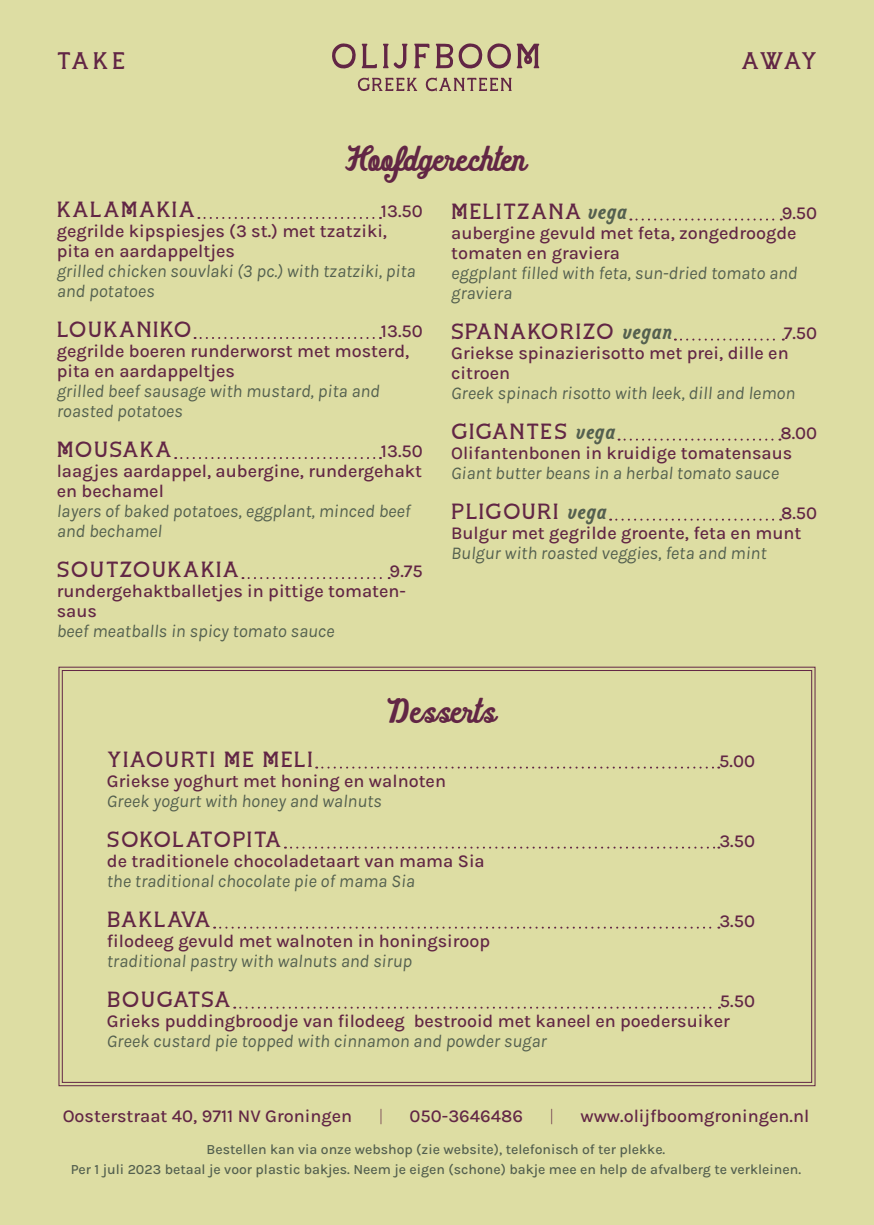
<style>
.page{position:relative;width:874px;height:1225px;background:#fff}
.page>*{position:absolute;margin:0;border:0;box-sizing:border-box;transform-origin:0 0}
.sub_title{font:36px "Suffolk Script";letter-spacing:-.185em;color:#622645}
.sub_title-2{font:24px "Suffolk Serif";letter-spacing:-.025em;color:#622645}
.item_descript{font:22px "Suffolk Serif";letter-spacing:.04em;color:#622645}
.item_descript-2{font:22px "Suffolk Serif";letter-spacing:.02em;color:#622645}
.item_descript-3{font:18px/20px "Karla";color:#622645}
.item_descript_translate{font:italic 18px/20px "Karla";color:#54604f}
.sub_title-3{font:18px "Karla";color:#622645}
.sub_title-4{font:14px "Karla";color:#54604f}
.s1{font-family:"Suffolk Print";font-size:24px;color:#54604f}
</style>
<div class="page">
<div style="left:0;top:0;width:873px;height:1225px;background:#dddda3"></div>
<svg style="left:58px;top:666px;width:757px;height:420px"></svg>
<svg style="left:316px;top:766px;width:403px;height:2px"></svg>
<svg style="left:285px;top:846px;width:434px;height:2px"></svg>
<svg style="left:214px;top:926px;width:505px;height:2px"></svg>
<svg style="left:234px;top:1006px;width:485px;height:2px"></svg>
<svg style="left:198px;top:217px;width:183px;height:2px"></svg>
<svg style="left:194px;top:337px;width:187px;height:2px"></svg>
<svg style="left:175px;top:457px;width:206px;height:2px"></svg>
<svg style="left:242px;top:577px;width:147px;height:2px"></svg>
<svg style="left:630px;top:218px;width:151px;height:2px"></svg>
<svg style="left:674px;top:338px;width:109px;height:2px"></svg>
<svg style="left:618px;top:438px;width:162px;height:2px"></svg>
<svg style="left:610px;top:518px;width:170px;height:2px"></svg>
<svg style="left:332px;top:43px;width:45px;height:26px"></svg>
<svg style="left:383px;top:44px;width:24px;height:25px"></svg>
<svg style="left:414px;top:44px;width:15px;height:24px"></svg>
<svg style="left:435px;top:43px;width:104px;height:26px"></svg>
<svg style="left:357px;top:77px;width:60px;height:14px"></svg>
<svg style="left:425px;top:77px;width:86px;height:14px"></svg>
<p class="sub_title-2" style="left:57px;top:46px;width:70px">TAKE</p>
<p class="sub_title-2" style="left:740px;top:46px;width:77px">AWAY</p>
<p class="sub_title" style="left:343px;top:136px;width:188px">Hoofdgerechten</p>
<p class="item_descript" style="left:57px;top:196px;width:140px">KALAMAKIA</p>
<p class="item_descript-3" style="left:381px;top:200px;width:43px">13.50</p>
<p class="item_descript-3" style="left:57px;top:220px;width:331px">gegrilde kipspiesjes (3 st.) met tzatziki, pita en aardappeltjes</p>
<p class="item_descript_translate" style="left:57px;top:260px;width:360px">grilled chicken souvlaki (3 pc.) with tzatziki, pita and potatoes</p>
<p class="item_descript" style="left:57px;top:316px;width:136px">LOUKANIKO</p>
<p class="item_descript-3" style="left:381px;top:320px;width:43px">13.50</p>
<p class="item_descript-3" style="left:57px;top:340px;width:354px">gegrilde boeren runderworst met mosterd, pita en aardappeltjes</p>
<p class="item_descript_translate" style="left:57px;top:380px;width:324px">grilled beef sausage with mustard, pita and roasted potatoes</p>
<p class="item_descript" style="left:57px;top:436px;width:117px">MOUSAKA</p>
<p class="item_descript-3" style="left:381px;top:440px;width:43px">13.50</p>
<p class="item_descript-3" style="left:57px;top:460px;width:366px">laagjes aardappel, aubergine, rundergehakt en bechamel</p>
<p class="item_descript_translate" style="left:57px;top:500px;width:355px">layers of baked potatoes, eggplant, minced beef and bechamel</p>
<p class="item_descript" style="left:57px;top:556px;width:184px">SOUTZOUKAKIA</p>
<p class="item_descript-3" style="left:389px;top:560px;width:35px">9.75</p>
<p class="item_descript-3" style="left:57px;top:580px;width:350px">rundergehaktballetjes in pittige tomaten&shy;saus</p>
<p class="item_descript_translate" style="left:57px;top:620px;width:279px">beef meatballs in spicy tomato sauce</p>
<p class="item_descript" style="left:451px;top:198px;width:178px">MELITZANA <span class="s1">vega</span></p>
<p class="item_descript-3" style="left:781px;top:202px;width:37px">9.50</p>
<p class="item_descript-3" style="left:451px;top:222px;width:347px">aubergine gevuld met feta, zongedroogde tomaten en graviera</p>
<p class="item_descript_translate" style="left:451px;top:262px;width:348px">eggplant filled with feta, sun-dried tomato and graviera</p>
<p class="item_descript" style="left:451px;top:318px;width:223px">SPANAKORIZO <span class="s1">vegan</span></p>
<p class="item_descript-3" style="left:783px;top:322px;width:35px">7.50</p>
<p class="item_descript-3" style="left:451px;top:342px;width:339px">Griekse spinazierisotto met prei, dille en citroen</p>
<p class="item_descript_translate" style="left:451px;top:382px;width:345px">Greek spinach risotto with leek, dill and lemon</p>
<p class="item_descript" style="left:451px;top:418px;width:167px">GIGANTES <span class="s1">vega</span></p>
<p class="item_descript-3" style="left:780px;top:422px;width:38px">8.00</p>
<p class="item_descript-3" style="left:451px;top:442px;width:342px">Olifantenbonen in kruidige tomatensaus</p>
<p class="item_descript_translate" style="left:451px;top:462px;width:329px">Giant butter beans in a herbal tomato sauce</p>
<p class="item_descript" style="left:451px;top:498px;width:158px">PLIGOURI <span class="s1">vega</span></p>
<p class="item_descript-3" style="left:780px;top:502px;width:38px">8.50</p>
<p class="item_descript-3" style="left:451px;top:522px;width:351px">Bulgur met gegrilde groente, feta en munt</p>
<p class="item_descript_translate" style="left:451px;top:542px;width:316px">Bulgur with roasted veggies, feta and mint</p>
<p class="sub_title" style="left:385px;top:688px;width:116px">Desserts</p>
<p class="item_descript" style="left:107px;top:745px;width:207px">YIAOURTI ME MELI</p>
<p class="item_descript-3" style="left:719px;top:750px;width:37px">5.00</p>
<p class="item_descript-3" style="left:107px;top:770px;width:340px">Griekse yoghurt met honing en walnoten</p>
<p class="item_descript_translate" style="left:107px;top:790px;width:276px">Greek yogurt with honey and walnuts</p>
<p class="item_descript" style="left:107px;top:825px;width:176px">SOKOLATOPITA</p>
<p class="item_descript-3" style="left:719px;top:830px;width:37px">3.50</p>
<p class="item_descript-3" style="left:107px;top:850px;width:379px">de traditionele chocoladetaart van mama Sia</p>
<p class="item_descript_translate" style="left:107px;top:870px;width:309px">the traditional chocolate pie of mama Sia</p>
<p class="item_descript-2" style="left:107px;top:905px;width:105px">BAKLAVA</p>
<p class="item_descript-3" style="left:719px;top:910px;width:37px">3.50</p>
<p class="item_descript-3" style="left:107px;top:930px;width:385px">filodeeg gevuld met walnoten in honingsiroop</p>
<p class="item_descript_translate" style="left:107px;top:950px;width:306px">traditional pastry with walnuts and sirup</p>
<p class="item_descript" style="left:107px;top:985px;width:126px">BOUGATSA</p>
<p class="item_descript-3" style="left:719px;top:990px;width:37px">5.50</p>
<p class="item_descript-3" style="left:107px;top:1010px;width:624px">Grieks puddingbroodje van filodeeg bestrooid met kaneel en poedersuiker</p>
<p class="item_descript_translate" style="left:107px;top:1030px;width:441px">Greek custard pie topped with cinnamon and powder sugar</p>
<p class="sub_title-3" style="left:63px;top:1104px;width:291px">Oosterstraat 40, 9711 NV Groningen</p>
<p class="sub_title-3" style="left:378px;top:1104px;width:6px">|</p>
<p class="sub_title-3" style="left:409px;top:1104px;width:115px">050-3646486</p>
<p class="sub_title-3" style="left:549px;top:1104px;width:6px">|</p>
<p class="sub_title-3" style="left:580px;top:1104px;width:230px">www.olijfboomgroningen.nl</p>
<p class="sub_title-4" style="left:206px;top:1139px;width:460px">Bestellen kan via onze webshop (zie website), telefonisch of ter plekke.</p>
<p class="sub_title-4" style="left:71px;top:1159px;width:731px">Per 1 juli 2023 betaal je voor plastic bakjes. Neem je eigen (schone) bakje mee en help de afvalberg te verkleinen.</p>
</div>
